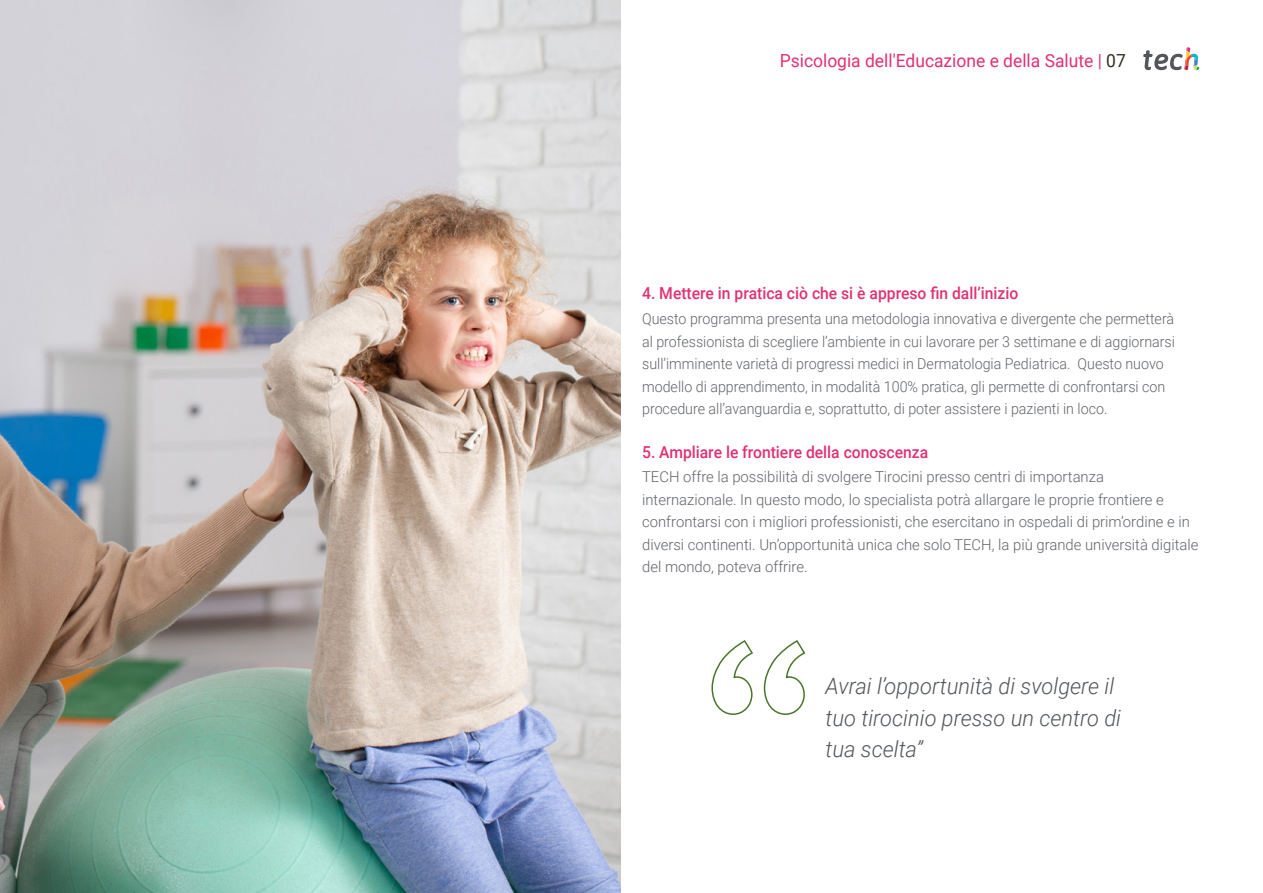
<style>
.page{position:relative;width:1263px;height:893px;background:#fff}
.page>*{position:absolute;margin:0;border:0;box-sizing:border-box;transform-origin:0 0}
.t1{font:italic 300 22.5px/31.5px "Roboto";color:#52555b}
.t2{font:18px "Roboto";color:#e23074}
.t3{font:500 16.5px "Roboto";color:#e23074;scale:.95 1}
.t4{font:300 15px/22.5px "Roboto";color:#61646a;scale:.95 1}
.t5{font:300 15px/22.5px "Roboto";color:#61646a}
.s1{color:#312e20}
</style>
<div class="page">
<svg style="left:1143px;top:47px;width:56px;height:24px"></svg>
<img style="left:0;top:0;width:621px;height:893px">
<svg style="left:711px;top:640px;width:95px;height:75px"></svg>
<p class="t2" style="left:780px;top:48px;width:348px">Psicologia dell'Educazione e della Salute | <span class="s1">07</span></p>
<p class="t3" style="left:642px;top:282px;width:397px">4. Mettere in pratica ciò che si è appreso fin dall’inizio</p>
<p class="t4" style="left:642px;top:307px;width:562px">Questo programma presenta una metodologia innovativa e divergente che permetterà al professionista di scegliere l’ambiente in cui lavorare per 3 settimane e di aggiornarsi sull’imminente varietà di progressi medici in Dermatologia Pediatrica. Questo nuovo modello di apprendimento, in modalità 100% pratica, gli permette di confrontarsi con procedure all’avanguardia e, soprattutto, di poter assistere i pazienti in loco.</p>
<p class="t3" style="left:642px;top:440px;width:303px">5. Ampliare le frontiere della conoscenza</p>
<p class="t5" style="left:642px;top:465px;width:558px">TECH offre la possibilità di svolgere Tirocini presso centri di importanza internazionale. In questo modo, lo specialista potrà allargare le proprie frontiere e confrontarsi con i migliori professionisti, che esercitano in ospedali di prim’ordine e in diversi continenti. Un’opportunità unica che solo TECH, la più grande università digitale del mondo, poteva offrire.</p>
<h1 class="t1" style="left:826px;top:670px;width:297px">Avrai l’opportunità di svolgere il tuo tirocinio presso un centro di tua scelta”</h1>
</div>
